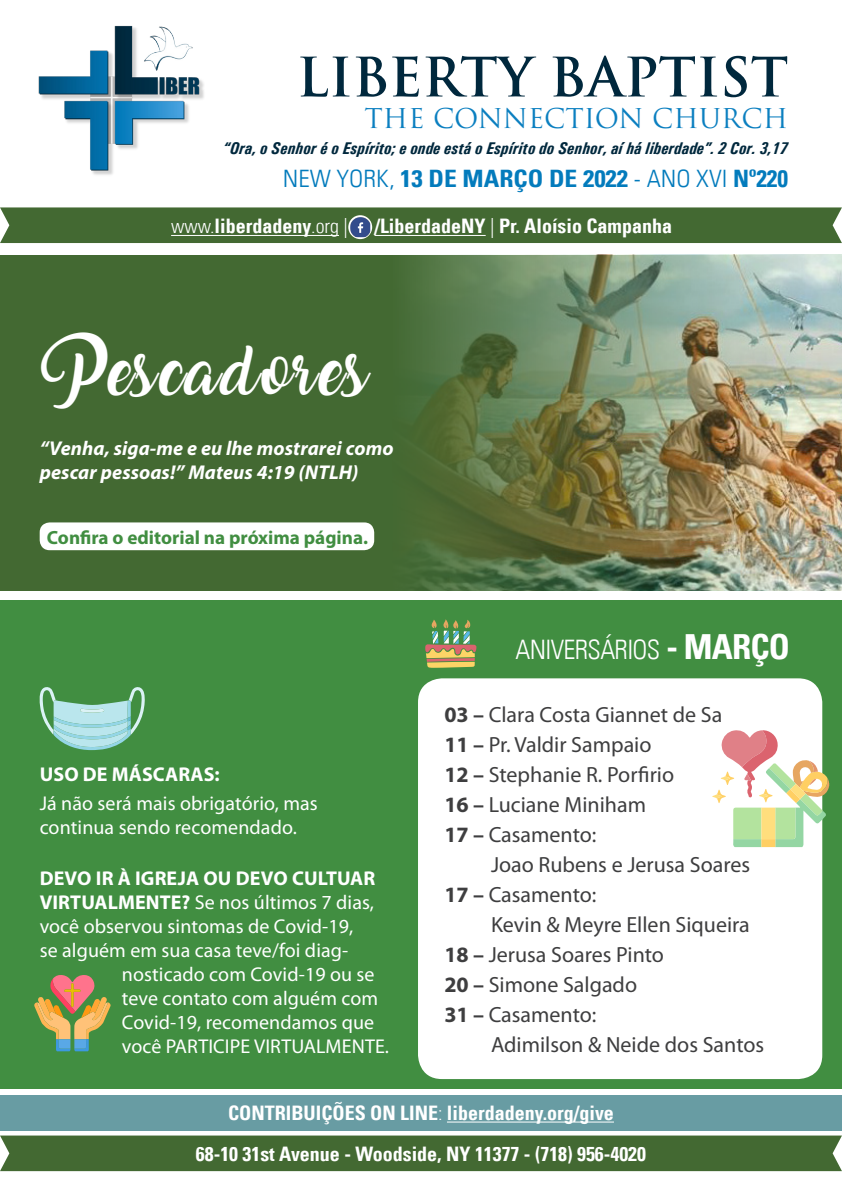
<style>
.page{position:relative;width:842px;height:1191px;background:#fff}
.page>*{position:absolute;margin:0;border:0;box-sizing:border-box;transform-origin:0 0}
.t1{font:700 52.8px "Trajan Pro";color:#00283d}
.t2{font:44px "Amarillo";letter-spacing:.075em;color:#fff}
.t3{font:300 condensed 26.8px "Univers LT";letter-spacing:-.025em;color:#fff}
.t4{font:26.6px "Trajan Pro";color:#0b7fc0}
.t5{font:700 condensed 24px "Univers LT";color:#037bbc;scale:1.06 1}
.t6{font:22px/30px "Myriad Pro";color:#3e3e3f}
.t7{font:20px/24px "Myriad Pro";letter-spacing:.005em;color:#fff}
.t8{font:700 condensed 20px "Univers LT";color:#fff}
.t9{font:italic 700 20px/24px "Myriad Pro";letter-spacing:.005em;color:#fff}
.t10{font:700 20px "Myriad Pro";letter-spacing:.005em;color:#fff}
.t11{font:700 19.2px "Myriad Pro";color:#418e41}
.t12{font:italic 700 17px "Univers Condensed";color:#00283d}
.s1{font-weight:300}
.s2{font-weight:700}
.s3{font-weight:700;font-size:34.6px}
</style>
<div class="page">
<div style="left:0;top:600px;width:842px;height:489px;background:#418e41"></div>
<div style="left:0;top:1095px;width:842px;height:35px;background:#689ca3"></div>
<div style="left:0;top:207px;width:842px;height:36px;background:#436932"></div>
<svg style="left:348px;top:215px;width:24px;height:24px"></svg>
<img style="left:350px;top:217px;width:20px;height:20px">
<img style="left:38px;top:25px;width:166px;height:150px">
<div style="left:0;top:1135px;width:842px;height:36px;background:#436932"></div>
<hr style="left:171px;top:235px;width:168px;height:1px;background:#fff">
<hr style="left:374px;top:235px;width:112px;height:1px;background:#fff">
<hr style="left:447px;top:1121px;width:167px;height:1px;background:#fff">
<div style="left:0;top:255px;width:842px;height:335px;background:#436932"></div>
<img style="left:412px;top:255px;width:430px;height:335px">
<svg style="left:34px;top:975px;width:77px;height:76px"></svg>
<svg style="left:425px;top:619px;width:51px;height:49px"></svg>
<div style="left:418px;top:678px;width:404px;height:401px;background:#fff;border-radius:24px"></div>
<div style="left:40px;top:522px;width:334px;height:28px;background:#fff;border-radius:10px"></div>
<svg style="left:712px;top:729px;width:117px;height:118px"></svg>
<svg style="left:40px;top:687px;width:105px;height:63px"></svg>
<p class="t1" style="left:297px;top:44px;width:493px">LIBERTY BAPTIST</p>
<p class="t4" style="left:365px;top:101px;width:425px">THE CONNECTION CHURCH</p>
<p class="t12" style="left:223px;top:137px;width:566px">“Ora, o Senhor é o Espírito; e onde está o Espírito do Senhor, aí há liberdade”. 2 Cor. 3,17</p>
<p class="t5" style="left:283px;top:163px;width:478px"><span class="s1">NEW YORK,</span> 13 DE MARÇO DE 2022 <span class="s1">- ANO XVI</span> Nº220</p>
<p class="t8" style="left:171px;top:214px;width:178px"><span class="s1">www.</span>liberdadeny<span class="s1">.org |</span></p>
<p class="t8" style="left:374px;top:214px;width:299px">/LiberdadeNY <span class="s1">|</span> Pr. Aloísio Campanha</p>
<p class="t2" style="left:40px;top:353px;width:329px">Pescadores</p>
<p class="t9" style="left:40px;top:436px;width:355px">“Venha, siga-me e eu lhe mostrarei como pescar pessoas!” Mateus 4:19 (NTLH)</p>
<p class="t11" style="left:47px;top:524px;width:323px">Confira o editorial na próxima página.</p>
<p class="t10" style="left:40px;top:760px;width:182px">USO DE MÁSCARAS:</p>
<p class="t7" style="left:40px;top:791px;width:280px">Já não será mais obrigatório, mas continua sendo recomendado.</p>
<p class="t10" style="left:40px;top:865px;width:337px">DEVO IR À IGREJA OU DEVO CULTUAR</p>
<p class="t7" style="left:40px;top:889px;width:336px"><span class="s2">VIRTUALMENTE?</span> Se nos últimos 7 dias,</p>
<p class="t7" style="left:40px;top:913px;width:315px">você observou sintomas de Covid-19,</p>
<p class="t7" style="left:40px;top:937px;width:310px">se alguém em sua casa teve/foi diag-</p>
<p class="t7" style="left:122px;top:961px;width:254px">nosticado com Covid-19 ou se</p>
<p class="t7" style="left:122px;top:985px;width:258px">teve contato com alguém com</p>
<p class="t7" style="left:122px;top:1009px;width:254px">Covid-19, recomendamos que</p>
<p class="t7" style="left:122px;top:1033px;width:269px">você PARTICIPE VIRTUALMENTE.</p>
<p class="t3" style="left:515px;top:633px;width:276px">ANIVERSÁRIOS <span class="s3">- MARÇO</span></p>
<p class="t6" style="left:444px;top:699px;width:280px"><span class="s2">03 –</span> Clara Costa Giannet de Sa<br><span class="s2">11 –</span> Pr. Valdir Sampaio<br><span class="s2">12 –</span> Stephanie R. Porfirio<br><span class="s2">16 –</span> Luciane Miniham<br><span class="s2">17 –</span> Casamento:</p>
<p class="t6" style="left:444px;top:849px;width:307px;text-indent:47px">Joao Rubens e Jerusa Soares<br><span class="s2">17 –</span> Casamento:</p>
<p class="t6" style="left:444px;top:909px;width:307px;text-indent:47px">Kevin &amp; Meyre Ellen Siqueira<br><span class="s2">18 –</span> Jerusa Soares Pinto<br><span class="s2">20 –</span> Simone Salgado<br><span class="s2">31 –</span> Casamento:</p>
<p class="t6" style="left:491px;top:1029px;width:275px">Adimilson &amp; Neide dos Santos</p>
<p class="t8" style="left:228px;top:1100px;width:387px">CONTRIBUIÇÕES ON LINE<span class="s1">:</span> liberdadeny.org/give</p>
<p class="t8" style="left:196px;top:1141px;width:452px">68-10 31st Avenue - Woodside, NY 11377 - (718) 956-4020</p>
</div>
